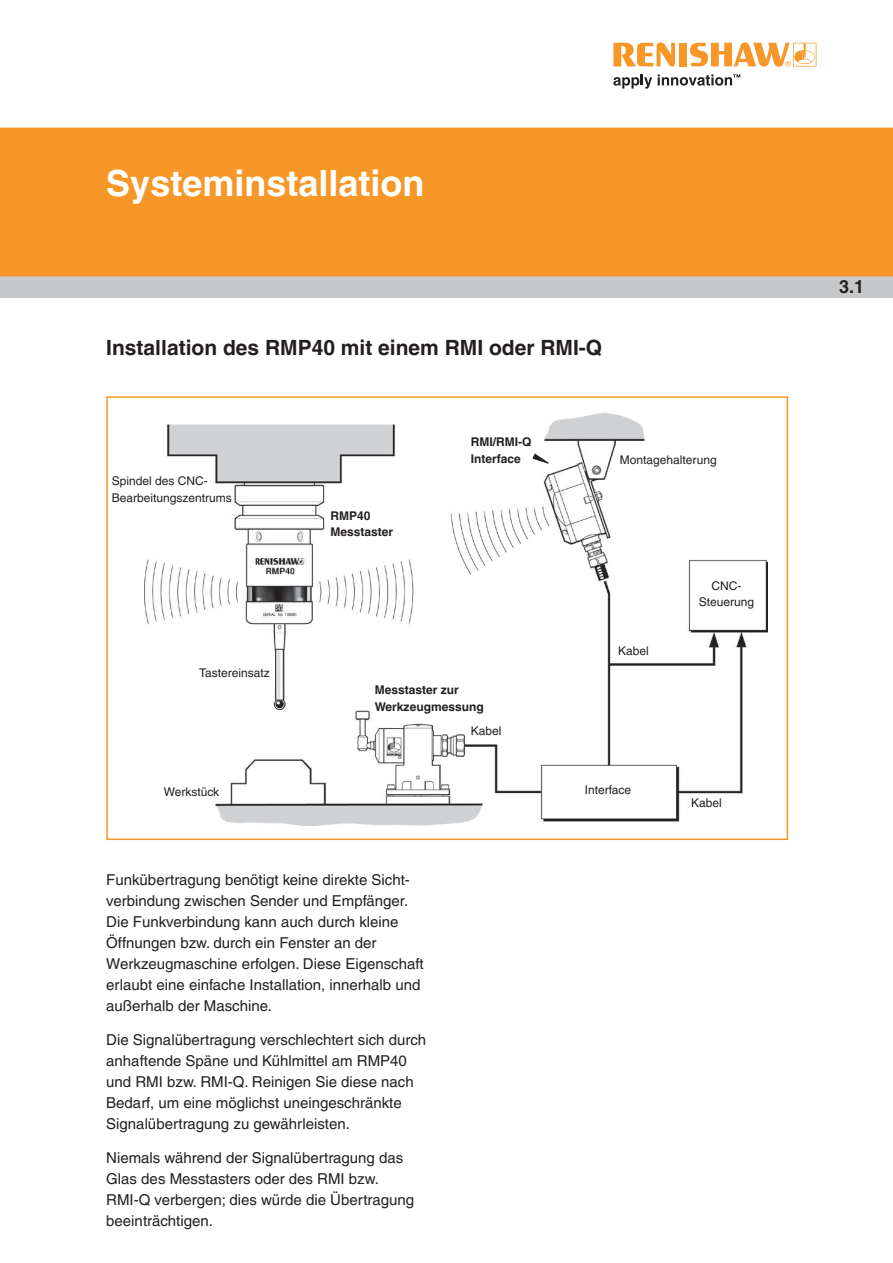
<style>
.page{position:relative;width:893px;height:1263px;background:#fff}
.page>*{position:absolute;margin:0;border:0;box-sizing:border-box;transform-origin:0 0}
.Section_Header{font:700 36px "Helvetica LT Pro";color:#fff}
.Heading_1{font:700 21px "Helvetica LT Pro";color:#231f20}
.t1{font:700 18px "Helvetica LT Pro";color:#231f20}
.Body_Text_10pt{font:15px/21px "Helvetica LT Pro";color:#231f20}
.Body_Text_8pt_left{font:12px/16.5px "Helvetica LT Pro";color:#231f20}
.Body_Text_8pt_bold{font:700 12px/16.5px "Helvetica LT Pro";color:#231f20}
.Body_Text_8pt_centre{font:12px/16.5px "Helvetica LT Pro";color:#231f20;text-align:center}
</style>
<div class="page">
<svg style="left:613px;top:75px;width:39px;height:14px"></svg>
<svg style="left:613px;top:43px;width:62px;height:24px"></svg>
<div style="left:679px;top:43px;width:8px;height:23px;background:#f79727"></div>
<svg style="left:690px;top:43px;width:126px;height:24px"></svg>
<svg style="left:658px;top:74px;width:82px;height:12px"></svg>
<div style="left:0;top:276px;width:893px;height:22px;background:#c7c8ca"></div>
<div style="left:0;top:128px;width:893px;height:148px;background:#f79727"></div>
<img style="left:145px;top:413px;width:622px;height:412px">
<div style="left:106px;top:396px;width:682px;height:444px;border:2px solid #f79727"></div>
<svg style="left:532px;top:453px;width:17px;height:11px"></svg>
<p class="Section_Header" style="left:106px;top:161px;width:320px">Systeminstallation</p>
<p class="Heading_1" style="left:106px;top:335px;width:497px">Installation des RMP40 mit einem RMI oder RMI-Q</p>
<p class="Body_Text_8pt_left" style="left:112px;top:472px;width:122px">Spindel des CNC-<br>Bearbeitungszentrums</p>
<p class="Body_Text_8pt_left" style="left:199px;top:664px;width:72px">Tastereinsatz</p>
<p class="Body_Text_8pt_bold" style="left:331px;top:507px;width:64px">RMP40<br>Messtaster</p>
<p class="Body_Text_8pt_bold" style="left:471px;top:434px;width:62px">RMI/RMI-Q<br>Interface</p>
<p class="Body_Text_8pt_bold" style="left:375px;top:682px;width:111px">Messtaster zur<br>Werkzeugmessung</p>
<p class="Body_Text_8pt_left" style="left:471px;top:723px;width:32px">Kabel</p>
<p class="Body_Text_8pt_left" style="left:620px;top:451px;width:98px">Montagehalterung</p>
<p class="Body_Text_8pt_left" style="left:618px;top:642px;width:32px">Kabel</p>
<p class="Body_Text_8pt_centre" style="left:699px;top:577px;width:57px">CNC-<br>Steuerung</p>
<p class="Body_Text_8pt_left" style="left:164px;top:783px;width:57px">Werkstück</p>
<p class="Body_Text_10pt" style="left:106px;top:869px;width:319px">Funkübertragung benötigt keine direkte Sicht&shy;verbindung zwischen Sender und Empfänger.<br>Die Funkverbindung kann auch durch kleine Öffnungen bzw. durch ein Fenster an der Werkzeugmaschine erfolgen. Diese Eigenschaft erlaubt eine einfache Installation, innerhalb und außerhalb der Maschine.</p>
<p class="Body_Text_10pt" style="left:106px;top:1029px;width:321px">Die Signalübertragung verschlechtert sich durch anhaftende Späne und Kühlmittel am RMP40 und RMI bzw. RMI-Q. Reinigen Sie diese nach Bedarf, um eine möglichst uneingeschränkte Signalübertragung zu gewährleisten.</p>
<p class="Body_Text_10pt" style="left:106px;top:1147px;width:309px">Niemals während der Signalübertragung das Glas des Messtasters oder des RMI bzw.<br>RMI-Q verbergen; dies würde die Übertragung beeinträchtigen.</p>
<p class="Body_Text_8pt_centre" style="left:585px;top:782px;width:48px">Interface</p>
<p class="Body_Text_8pt_left" style="left:691px;top:794px;width:32px">Kabel</p>
<p class="t1" style="left:839px;top:275px;width:27px">3.1</p>
</div>
